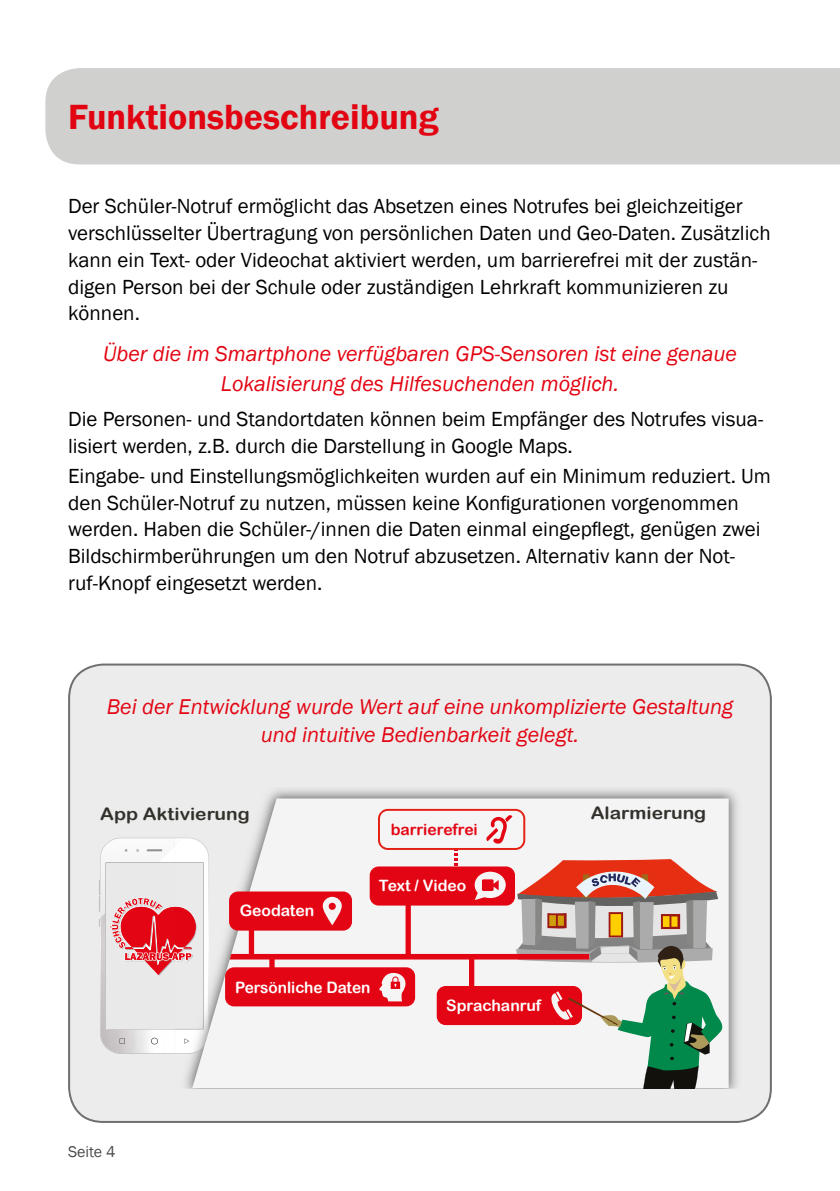
<style>
.page{position:relative;width:840px;height:1191px;background:#fff}
.page>*{position:absolute;margin:0;border:0;box-sizing:border-box;transform-origin:0 0}
.t1{font:600 36px "Franklin Gothic";color:#e30412}
.t2{font:italic 22px/29.6px "Franklin Gothic";color:#e30412;text-align:center}
.t3{font:21px/26.8px "Franklin Gothic";color:#000}
.t4{font:17.2px "Arial Rounded MT Bold";color:#33312c;scale:1.11 1}
.t5{font:16px "Franklin Gothic";color:#4d4b4c}
.t6{font:15.8px "Arial Rounded MT Bold";color:#fff}
.t7{font:15.6px "Arial Rounded MT Bold";color:#e30513}
.t8{font:15.6px "Arial Rounded MT Bold";color:#fff}
</style>
<div class="page">
<div style="left:45px;top:68px;width:794px;height:96px;background:#d0d0cf"></div>
<div style="left:68px;top:663px;width:703px;height:460px;background:#ececec"></div>
<svg style="left:99px;top:879px;width:1px;height:47px"></svg>
<img style="left:100px;top:879px;width:1px;height:47px">
<img style="left:101px;top:917px;width:73px;height:136px">
<img style="left:101px;top:838px;width:73px;height:79px">
<div style="left:106px;top:863px;width:97px;height:165px;background:#eae9ea"></div>
<svg style="left:119px;top:1038px;width:6px;height:5px"></svg>
<svg style="left:151px;top:1037px;width:7px;height:7px"></svg>
<svg style="left:124px;top:849px;width:4px;height:3px"></svg>
<svg style="left:146px;top:849px;width:16px;height:2px"></svg>
<img style="left:174px;top:787px;width:572px;height:301px">
<img style="left:174px;top:838px;width:18px;height:215px">
<svg style="left:174px;top:838px;width:8px;height:8px"></svg>
<img style="left:174px;top:863px;width:18px;height:165px">
<svg style="left:184px;top:1038px;width:5px;height:5px"></svg>
<svg style="left:110px;top:897px;width:82px;height:78px"></svg>
<svg style="left:192px;top:798px;width:536px;height:290px;fill:#f4f4f5"></svg>
<svg style="left:229px;top:883px;width:149px;height:85px;fill:#f4f4f5"></svg>
<div style="left:229px;top:891px;width:123px;height:39px;background:#e30513;border-radius:9px"></div>
<svg style="left:322px;top:896px;width:19px;height:29px"></svg>
<div style="left:225px;top:967px;width:190px;height:39px;background:#e30513;border-radius:9px"></div>
<div style="left:369px;top:866px;width:145px;height:39px;background:#e30513;border-radius:9px"></div>
<svg style="left:378px;top:809px;width:346px;height:279px"></svg>
<img style="left:172px;top:947px;width:20px;height:13px">
<h1 class="t1" style="left:68px;top:102px;width:372px">Funktionsbeschreibung</h1>
<p class="t3" style="left:68px;top:194px;width:703px">Der Schüler-Notruf ermöglicht das Absetzen eines Notrufes bei gleichzeitiger verschlüsselter Übertragung von persönlichen Daten und Geo-Daten. Zusätzlich kann ein Text- oder Videochat aktiviert werden, um barrierefrei mit der zustän&shy;digen Person bei der Schule oder zuständigen Lehrkraft kommunizieren zu können.</p>
<p class="t2" style="left:103px;top:340px;width:635px">Über die im Smartphone verfügbaren GPS-Sensoren ist eine genaue<br>Lokalisierung des Hilfesuchenden möglich.</p>
<p class="t3" style="left:68px;top:406px;width:696px">Die Personen- und Standortdaten können beim Empfänger des Notrufes visua&shy;lisiert werden, z.B. durch die Darstellung in Google Maps.</p>
<p class="t3" style="left:68px;top:463px;width:704px">Eingabe- und Einstellungsmöglichkeiten wurden auf ein Minimum reduziert. Um den Schüler-Notruf zu nutzen, müssen keine Konfigurationen vorgenommen werden. Haben die Schüler-/innen die Daten einmal eingepflegt, genügen zwei Bildschirmberührungen um den Notruf abzusetzen. Alternativ kann der Not&shy;ruf-Knopf eingesetzt werden.</p>
<p class="t2" style="left:107px;top:694px;width:627px;line-height:28px">Bei der Entwicklung wurde Wert auf eine unkomplizierte Gestaltung und intuitive Bedienbarkeit gelegt.</p>
<p class="t4" style="left:100px;top:807px;width:136px">App Aktivierung</p>
<p class="t4" style="left:590px;top:806px;width:106px">Alarmierung</p>
<p class="t7" style="left:390px;top:824px;width:89px">barrierefrei</p>
<p class="t5" style="left:68px;top:1144px;width:49px">Seite 4</p>
<p class="t6" style="left:239px;top:904px;width:76px">Geodaten</p>
<p class="t8" style="left:379px;top:879px;width:89px">Text / Video</p>
<p class="t6" style="left:235px;top:981px;width:137px">Persönliche Daten</p>
<p class="t6" style="left:446px;top:999px;width:96px">Sprachanruf</p>
</div>
